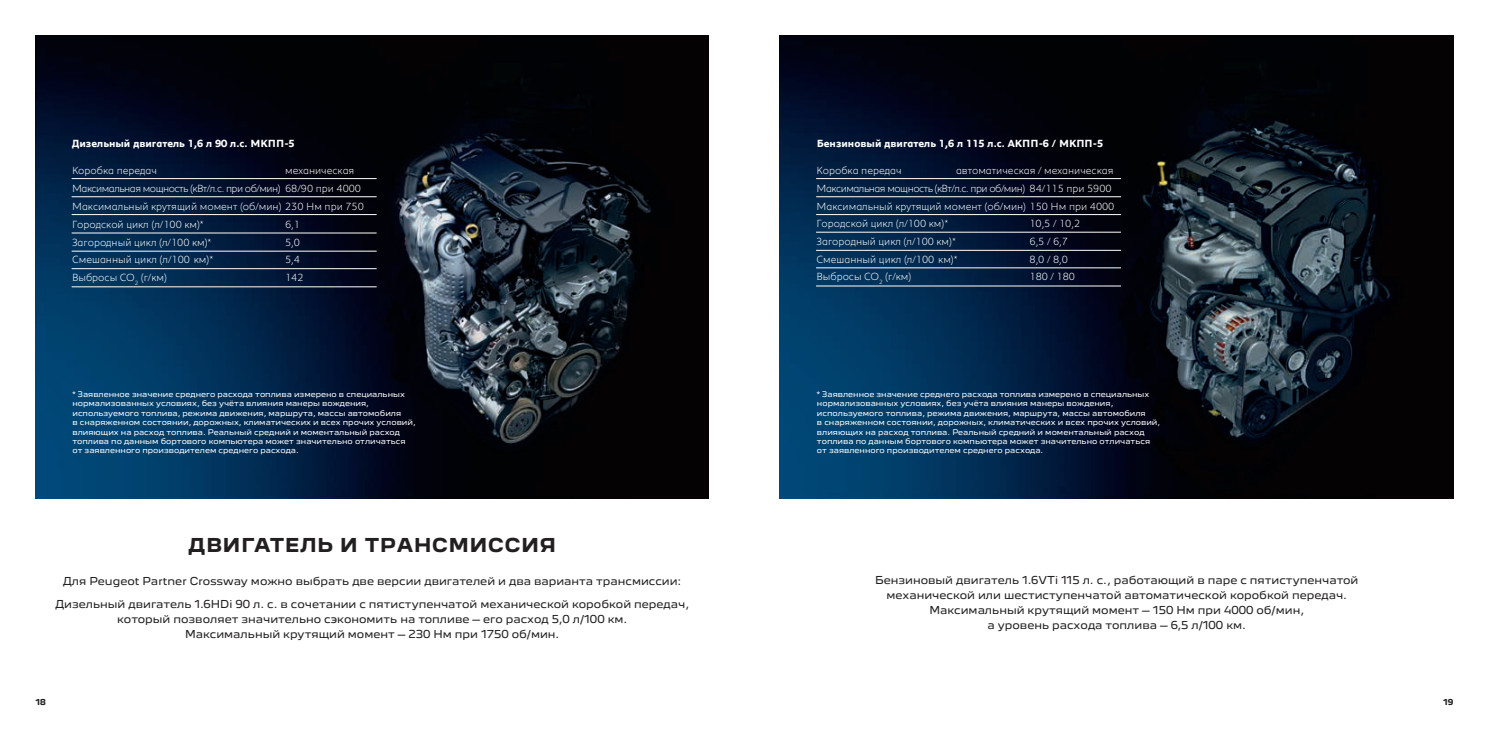
<style>
.page{position:relative;width:1489px;height:745px;background:#fff}
.page>*{position:absolute;margin:0;border:0;box-sizing:border-box;transform-origin:0 0}
.t1{font:700 17.5px "Peugeot New Cyrillic Beta 1";letter-spacing:.05em;color:#231f20}
.t2{font:300 10.62px/17.9px "Peugeot";color:#fff}
.t3{font:300 10.62px "Peugeot";letter-spacing:-.045em;color:#fff}
.t4{font:700 10.62px "Peugeot";color:#fff}
.t5{font:10px/15px "Peugeot New Cyrillic Beta 1";color:#231f20;text-align:center}
.t6{font:700 7.5px "Peugeot New Cyrillic Beta 1";color:#231f20}
.t7{font:7.12px/9.4px "Peugeot New Cyrillic Beta 1";color:#fff}
</style>
<div class="page">
<img style="left:35px;top:35px;width:673px;height:463px">
<hr style="left:72px;top:178px;width:304px;height:1px;background:#fff">
<hr style="left:72px;top:196px;width:304px;height:1px;background:#fff">
<hr style="left:72px;top:214px;width:304px;height:1px;background:#fff">
<hr style="left:72px;top:233px;width:304px;height:1px;background:#fff">
<hr style="left:72px;top:251px;width:304px;height:1px;background:#fff">
<hr style="left:72px;top:268px;width:304px;height:1px;background:#fff">
<hr style="left:72px;top:286px;width:304px;height:1px;background:#fff">
<img style="left:780px;top:35px;width:672px;height:463px">
<hr style="left:816px;top:178px;width:305px;height:1px;background:#fff">
<hr style="left:816px;top:196px;width:305px;height:1px;background:#fff">
<hr style="left:816px;top:214px;width:305px;height:1px;background:#fff">
<hr style="left:816px;top:232px;width:304px;height:1px;background:#fff">
<hr style="left:816px;top:250px;width:304px;height:1px;background:#fff">
<hr style="left:816px;top:267px;width:304px;height:1px;background:#fff">
<hr style="left:816px;top:285px;width:304px;height:1px;background:#fff">
<h2 class="t4" style="left:72px;top:136px;width:224px">Дизельный двигатель 1,6 л 90 л.с. МКПП-5</h2>
<h2 class="t2" style="left:72px;top:161px;width:87px">Коробка передач</h2>
<h2 class="t2" style="left:285px;top:161px;width:71px">механическая</h2>
<h2 class="t2" style="left:72px;top:197px;width:293px">Максимальный крутящий момент (об/мин) 230 Hм при 750<br>Городской цикл (л/100 км)*</h2>
<h2 class="t3" style="left:72px;top:181px;width:290px">Максимальная мощность (кВт/л.с. при об/мин) 68/90 при 4000</h2>
<h2 class="t2" style="left:285px;top:214px;width:16px">6,1</h2>
<h2 class="t2" style="left:72px;top:232px;width:141px">Загородный цикл (л/100 км)*</h2>
<h2 class="t2" style="left:285px;top:232px;width:16px">5,0</h2>
<h2 class="t2" style="left:72px;top:250px;width:143px">Смешанный цикл (л/100 км)*</h2>
<h2 class="t2" style="left:285px;top:250px;width:16px">5,4</h2>
<h2 class="t2" style="left:72px;top:268px;width:96px">Выбросы CO<sub>2</sub> (г/км)</h2>
<h2 class="t2" style="left:285px;top:268px;width:20px">142</h2>
<p class="t7" style="left:72px;top:389px;width:345px">* Заявленное значение среднего расхода топлива измерено в специальных нормализованных условиях, без учёта влияния манеры вождения, используемого топлива, режима движения, маршрута, массы автомобиля<br>в снаряженном состоянии, дорожных, климатических и всех прочих условий, влияющих на расход топлива. Реальный средний и моментальный расход топлива по данным бортового компьютера может значительно отличаться от заявленного производителем среднего расхода.</p>
<h1 class="t1" style="left:189px;top:532px;width:368px">ДВИГАТЕЛЬ И ТРАНСМИССИЯ</h1>
<h3 class="t5" style="left:63px;top:572px;width:620px">Для Peugeot Partner Crossway можно выбрать две версии двигателей и два варианта трансмиссии:</h3>
<h3 class="t5" style="left:55px;top:596px;width:635px">Дизельный двигатель 1.6HDi 90 л. с. в сочетании с пятиступенчатой механической коробкой передач, который позволяет значительно сэкономить на топливе – его расход 5,0 л/100 км.<br>Максимальный крутящий момент – 230 Нм при 1750 об/мин.</h3>
<h2 class="t4" style="left:816px;top:136px;width:288px">Бензиновый двигатель 1,6 л 115 л.с. АКПП-6 / МКПП-5</h2>
<h2 class="t2" style="left:816px;top:161px;width:86px">Коробка передач</h2>
<h2 class="t2" style="left:955px;top:161px;width:159px">автоматическая / механическая</h2>
<h2 class="t2" style="left:816px;top:197px;width:299px;line-height:17.1px">Максимальный крутящий момент (об/мин) 150 Hм при 4000<br>Городской цикл (л/100 км)*</h2>
<h2 class="t3" style="left:816px;top:181px;width:297px">Максимальная мощность (кВт/л.с. при об/мин) 84/115 при 5900</h2>
<h2 class="t2" style="left:1029px;top:214px;width:52px">10,5 / 10,2</h2>
<h2 class="t2" style="left:816px;top:231px;width:141px">Загородный цикл (л/100 км)*</h2>
<h2 class="t2" style="left:1029px;top:231px;width:40px">6,5 / 6,7</h2>
<h2 class="t2" style="left:816px;top:249px;width:143px">Смешанный цикл (л/100 км)*</h2>
<h2 class="t2" style="left:1029px;top:249px;width:40px">8,0 / 8,0</h2>
<h2 class="t2" style="left:816px;top:267px;width:96px">Выбросы CO<sub>2</sub> (г/км)</h2>
<h2 class="t2" style="left:1029px;top:267px;width:47px">180 / 180</h2>
<p class="t7" style="left:817px;top:389px;width:345px">* Заявленное значение среднего расхода топлива измерено в специальных нормализованных условиях, без учёта влияния манеры вождения, используемого топлива, режима движения, маршрута, массы автомобиля<br>в снаряженном состоянии, дорожных, климатических и всех прочих условий, влияющих на расход топлива. Реальный средний и моментальный расход топлива по данным бортового компьютера может значительно отличаться от заявленного производителем среднего расхода.</p>
<p class="t5" style="left:875px;top:572px;width:485px">Бензиновый двигатель 1.6VTi 115 л. с., работающий в паре с пятиступенчатой механической или шестиступенчатой автоматической коробкой передач.<br>Максимальный крутящий момент – 150 Нм при 4000 об/мин,<br>а уровень расхода топлива – 6,5 л/100 км.</p>
<p class="t6" style="left:35px;top:696px;width:12px">18</p>
<p class="t6" style="left:1442px;top:696px;width:12px">19</p>
</div>
